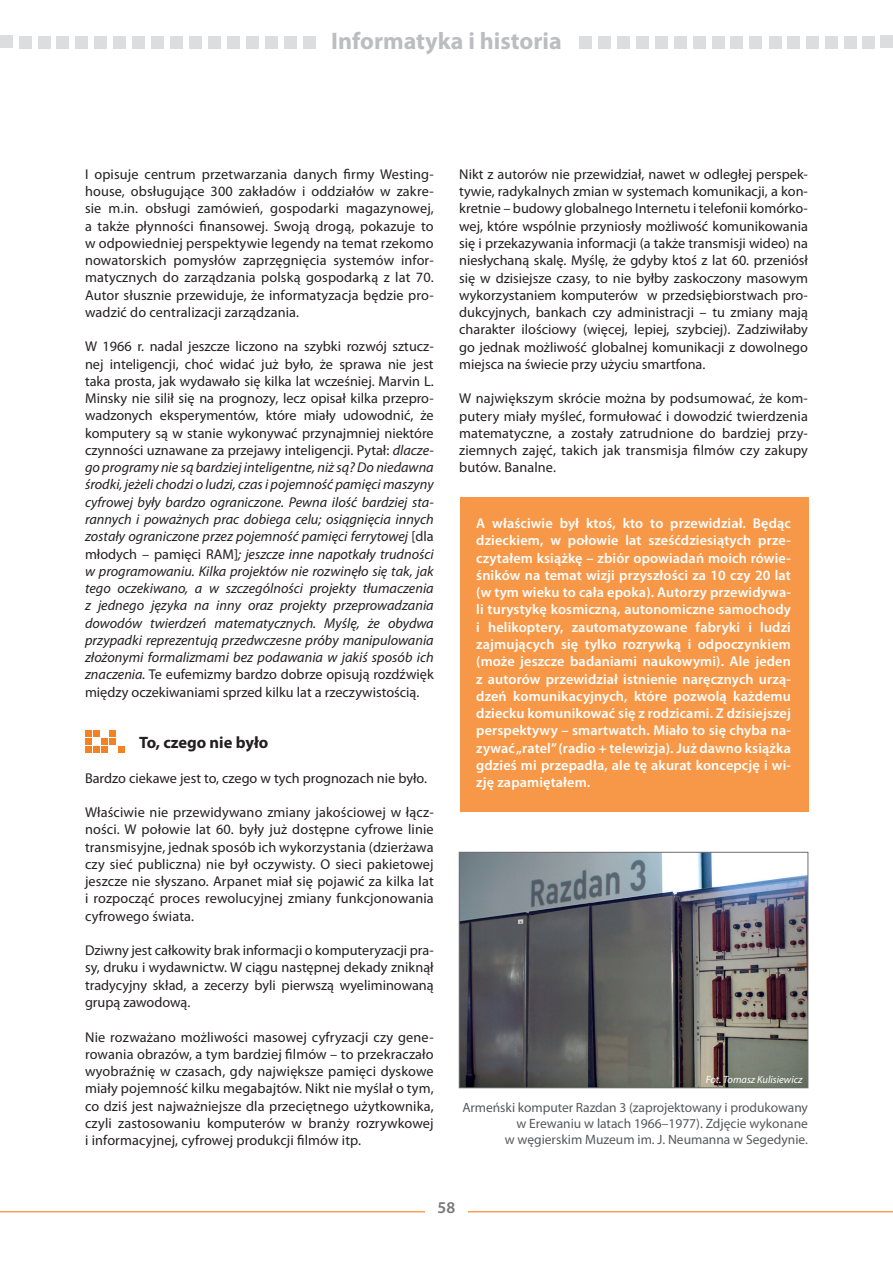
<style>
.page{position:relative;width:893px;height:1263px;background:#fff}
.page>*{position:absolute;margin:0;border:0;box-sizing:border-box;transform-origin:0 0}
.t1{font:700 24px "Myriad Pro";color:#bcbdc0}
.t2{font:700 16.5px "Myriad Pro";color:#231f20}
.t3{font:600 16.5px "Myriad Pro";color:#76787b}
.t4{font:14.25px/17.2px "Myriad Pro";letter-spacing:.01em;color:#231f20;text-align:justify}
.t5{font:italic 14.25px/17.2px "Myriad Pro";color:#231f20;text-align:justify}
.t6{font:600 14.25px/17.2px "Myriad Pro";letter-spacing:.01em;color:#fff;text-align:justify}
.t7{font:13.5px/16.2px "Myriad Pro";color:#57585a;text-align:right}
.t8{font:italic 10.5px "Myriad Pro";color:#fff}
.s1{font-style:normal}
</style>
<div class="page">
<hr style="left:0;top:1211px;width:893px;height:1px;background:#f58220">
<div style="left:425px;top:1195px;width:43px;height:23px;background:#fff"></div>
<div style="left:880px;top:35px;width:13px;height:13px;background:#dcdddf"></div>
<div style="left:844px;top:36px;width:13px;height:13px;background:#dcdddf"></div>
<div style="left:825px;top:36px;width:13px;height:13px;background:#dcdddf"></div>
<div style="left:787px;top:36px;width:13px;height:13px;background:#dcdddf"></div>
<div style="left:768px;top:36px;width:13px;height:13px;background:#dcdddf"></div>
<div style="left:749px;top:36px;width:13px;height:13px;background:#dcdddf"></div>
<div style="left:617px;top:36px;width:13px;height:13px;background:#dcdddf"></div>
<div style="left:579px;top:36px;width:13px;height:13px;background:#dcdddf"></div>
<div style="left:598px;top:36px;width:13px;height:13px;background:#dcdddf"></div>
<div style="left:693px;top:36px;width:13px;height:13px;background:#dcdddf"></div>
<div style="left:674px;top:36px;width:12px;height:13px;background:#dcdddf"></div>
<div style="left:636px;top:36px;width:13px;height:13px;background:#dcdddf"></div>
<div style="left:712px;top:36px;width:12px;height:13px;background:#dcdddf"></div>
<div style="left:655px;top:36px;width:12px;height:13px;background:#dcdddf"></div>
<div style="left:730px;top:36px;width:13px;height:13px;background:#dcdddf"></div>
<div style="left:806px;top:36px;width:13px;height:13px;background:#dcdddf"></div>
<div style="left:862px;top:36px;width:13px;height:13px;background:#dcdddf"></div>
<div style="left:303px;top:36px;width:12px;height:13px;background:#dcdddf"></div>
<div style="left:246px;top:36px;width:13px;height:13px;background:#dcdddf"></div>
<div style="left:265px;top:36px;width:13px;height:13px;background:#dcdddf"></div>
<div style="left:132px;top:36px;width:13px;height:13px;background:#dcdddf"></div>
<div style="left:94px;top:36px;width:13px;height:13px;background:#dcdddf"></div>
<div style="left:56px;top:36px;width:13px;height:13px;background:#dcdddf"></div>
<div style="left:38px;top:36px;width:12px;height:13px;background:#dcdddf"></div>
<div style="left:0;top:35px;width:13px;height:13px;background:#dcdddf"></div>
<div style="left:19px;top:36px;width:13px;height:13px;background:#dcdddf"></div>
<div style="left:76px;top:36px;width:12px;height:13px;background:#dcdddf"></div>
<div style="left:113px;top:36px;width:13px;height:13px;background:#dcdddf"></div>
<div style="left:208px;top:36px;width:13px;height:12px;background:#dcdddf"></div>
<div style="left:189px;top:36px;width:13px;height:13px;background:#dcdddf"></div>
<div style="left:151px;top:36px;width:13px;height:13px;background:#dcdddf"></div>
<div style="left:170px;top:36px;width:13px;height:13px;background:#dcdddf"></div>
<div style="left:284px;top:36px;width:13px;height:13px;background:#dcdddf"></div>
<div style="left:227px;top:36px;width:13px;height:13px;background:#dcdddf"></div>
<svg style="left:85px;top:730px;width:39px;height:23px"></svg>
<img style="left:461px;top:854px;width:345px;height:232px">
<div style="left:459px;top:852px;width:349px;height:236px;border:1px solid #6c6d70"></div>
<div style="left:460px;top:497px;width:349px;height:315px;background:#f79848"></div>
<h1 class="t1" style="left:331px;top:25px;width:232px">Informatyka i historia</h1>
<p class="t4" style="left:85px;top:165px;width:350px">I opisuje centrum przetwarzania danych firmy Westing&shy;house, obsługujące 300 zakładów i oddziałów w zakre&shy;sie m.in. obsługi zamówień, gospodarki magazynowej, a także płynności finansowej. Swoją drogą, pokazuje to w odpowiedniej perspektywie legendy na temat rzekomo nowatorskich pomysłów zaprzęgnięcia systemów infor&shy;matycznych do zarządzania polską gospodarką z lat 70.<br>Autor słusznie przewiduje, że informatyzacja będzie pro&shy;wadzić do centralizacji zarządzania.</p>
<p class="t5" style="left:85px;top:338px;width:350px"><span class="s1">W 1966 r. nadal jeszcze liczono na szybki rozwój sztucz&shy;nej inteligencji, choć widać już było, że sprawa nie jest taka prosta, jak wydawało się kilka lat wcześniej. Marvin L.<br>Minsky nie silił się na prognozy, lecz opisał kilka przepro&shy;wadzonych eksperymentów, które miały udowodnić, że komputery są w stanie wykonywać przynajmniej niektóre czynności uznawane za przejawy inteligencji. Pytał:</span> dlacze&shy;go programy nie są bardziej inteligentne, niż są? Do niedawna środki, jeżeli chodzi o ludzi, czas i pojemność pamięci maszyny cyfrowej były bardzo ograniczone. Pewna ilość bardziej sta&shy;rannych i poważnych prac dobiega celu; osiągnięcia innych zostały ograniczone przez pojemność pamięci ferrytowej <span class="s1">[dla młodych – pamięci RAM]</span>; jeszcze inne napotkały trudności w programowaniu. Kilka projektów nie rozwinęło się tak, jak tego oczekiwano, a w szczególności projekty tłumaczenia z jednego języka na inny oraz projekty przeprowadzania dowodów twierdzeń matematycznych. Myślę, że obydwa przypadki reprezentują przedwczesne próby manipulowania złożonymi formalizmami bez podawania w jakiś sposób ich znaczenia. <span class="s1">Te eufemizmy bardzo dobrze opisują rozdźwięk między oczekiwaniami sprzed kilku lat a rzeczywistością.</span></p>
<p class="t2" style="left:139px;top:732px;width:131px">To, czego nie było</p>
<p class="t4" style="left:85px;top:769px;width:343px">Bardzo ciekawe jest to, czego w tych prognozach nie było.</p>
<p class="t4" style="left:85px;top:803px;width:350px">Właściwie nie przewidywano zmiany jakościowej w łącz&shy;ności. W połowie lat 60. były już dostępne cyfrowe linie transmisyjne, jednak sposób ich wykorzystania (dzierżawa czy sieć publiczna) nie był oczywisty. O sieci pakietowej jeszcze nie słyszano. Arpanet miał się pojawić za kilka lat i rozpocząć proces rewolucyjnej zmiany funkcjonowania cyfrowego świata.</p>
<p class="t4" style="left:85px;top:941px;width:350px">Dziwny jest całkowity brak informacji o komputeryzacji pra&shy;sy, druku i wydawnictw. W ciągu następnej dekady zniknął tradycyjny skład, a zecerzy byli pierwszą wyeliminowaną grupą zawodową.</p>
<p class="t4" style="left:85px;top:1028px;width:350px">Nie rozważano możliwości masowej cyfryzacji czy gene&shy;rowania obrazów, a tym bardziej filmów – to przekraczało wyobraźnię w czasach, gdy największe pamięci dyskowe miały pojemność kilku megabajtów. Nikt nie myślał o tym, co dziś jest najważniejsze dla przeciętnego użytkownika, czyli zastosowaniu komputerów w branży rozrywkowej i informacyjnej, cyfrowej produkcji filmów itp.</p>
<p class="t4" style="left:459px;top:165px;width:350px">Nikt z autorów nie przewidział, nawet w odległej perspek&shy;tywie, radykalnych zmian w systemach komunikacji, a kon&shy;kretnie – budowy globalnego Internetu i telefonii komórko&shy;wej, które wspólnie przyniosły możliwość komunikowania się i przekazywania informacji (a także transmisji wideo) na niesłychaną skalę. Myślę, że gdyby ktoś z lat 60. przeniósł się w dzisiejsze czasy, to nie byłby zaskoczony masowym wykorzystaniem komputerów w przedsiębiorstwach pro&shy;dukcyjnych, bankach czy administracji – tu zmiany mają charakter ilościowy (więcej, lepiej, szybciej). Zadziwiłaby go jednak możliwość globalnej komunikacji z dowolnego miejsca na świecie przy użyciu smartfona.</p>
<p class="t4" style="left:459px;top:390px;width:350px">W największym skrócie można by podsumować, że kom&shy;putery miały myśleć, formułować i dowodzić twierdzenia matematyczne, a zostały zatrudnione do bardziej przy&shy;ziemnych zajęć, takich jak transmisja filmów czy zakupy butów. Banalne.</p>
<p class="t6" style="left:476px;top:514px;width:316px">A właściwie był ktoś, kto to przewidział. Będąc dzieckiem, w połowie lat sześćdziesiątych prze&shy;czytałem książkę – zbiór opowiadań moich rówie&shy;śników na temat wizji przyszłości za 10 czy 20 lat (w tym wieku to cała epoka). Autorzy przewidywa&shy;li turystykę kosmiczną, autonomiczne samochody i helikoptery, zautomatyzowane fabryki i ludzi zajmujących się tylko rozrywką i odpoczynkiem (może jeszcze badaniami naukowymi). Ale jeden z autorów przewidział istnienie naręcznych urzą&shy;dzeń komunikacyjnych, które pozwolą każdemu dziecku komunikować się z rodzicami. Z dzisiejszej perspektywy – smartwatch. Miało to się chyba na&shy;zywać „ratel” (radio + telewizja). Już dawno książka gdzieś mi przepadła, ale tę akurat koncepcję i wi&shy;zję zapamiętałem.</p>
<p class="t8" style="left:706px;top:1073px;width:98px">Fot. Tomasz Kulisiewicz</p>
<p class="t7" style="left:462px;top:1099px;width:347px">Armeński komputer Razdan 3 (zaprojektowany i produkowany w Erewaniu w latach 1966–1977). Zdjęcie wykonane<br>w węgierskim Muzeum im. J. Neumanna w Segedynie.</p>
<p class="t3" style="left:438px;top:1197px;width:19px">58</p>
</div>
